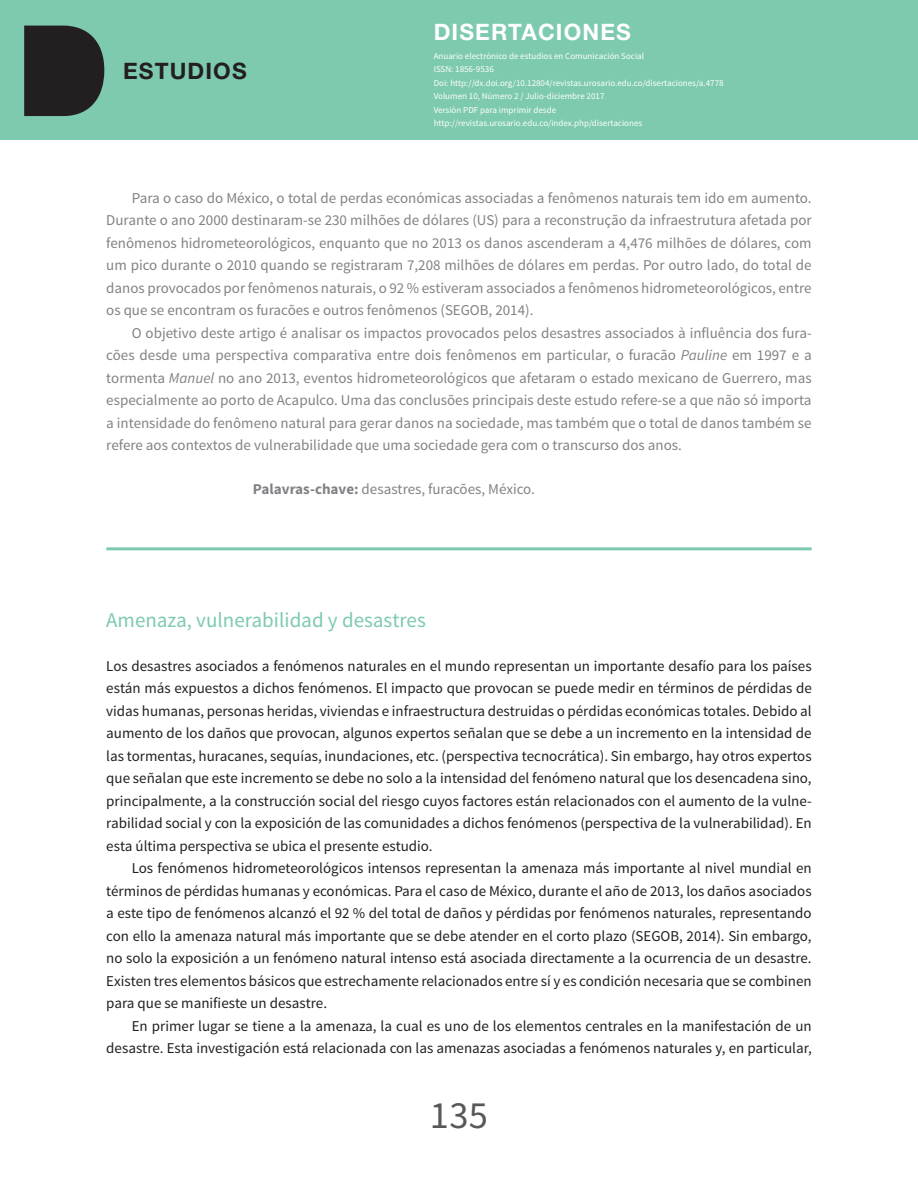
<style>
.page{position:relative;width:918px;height:1188px;background:#fff}
.page>*{position:absolute;margin:0;border:0;box-sizing:border-box;transform-origin:0 0}
.t1{font:38.4px "Source Sans Pro";color:#57585a}
.t2{font:700 22.65px "Helvetica Neue LT Std";letter-spacing:.05em;color:#fff}
.t3{font:700 22.65px "Helvetica Neue LT Std";letter-spacing:.05em;color:#231f20}
.t4{font:21px "Source Sans Pro";color:#7dcaae}
.t5{font:15px/22.5px "Source Sans Pro";color:#231f20;text-align:justify}
.t6{font:15px/22.5px "Source Sans Pro";color:#808285;text-align:justify}
.t7{font:9px/13.5px "Source Sans Pro";color:#fff}
.s1{font-style:inherit}
.s2{font-style:italic}
.s3{font-weight:700}
</style>
<div class="page">
<div style="left:0;top:0;width:918px;height:139px;background:#7dcaae"></div>
<svg style="left:24px;top:26px;width:80px;height:90px"></svg>
<hr style="left:106px;top:547px;width:706px;height:3px;background:#7dcaae">
<h2 class="t3" style="left:123px;top:57px;width:125px">ESTUDIOS</h2>
<h2 class="t2" style="left:434px;top:18px;width:182px">DISERTACIONES</h2>
<p class="t7" style="left:434px;top:49px;width:292px">Anuario electrónico de estudios en Comunicación Social<br><span class="s1">ISSN</span>: 1856-9536<br>Doi: http://dx.doi.org/10.12804/revistas.urosario.edu.co/disertaciones/a.4778<br>Volumen 10, Número 2 / Julio-diciembre 2017<br>Versión <span class="s1">PDF</span> para imprimir desde http://revistas.urosario.edu.co/index.php/disertaciones</p>
<p class="t6" style="left:106px;top:187px;width:707px;text-indent:26px">Para o caso do México, o total de perdas económicas associadas a fenômenos naturais tem ido em aumento.<br>Durante o ano 2000 destinaram-se 230 milhões de dólares (<span class="s1">US</span>) para a reconstrução da infraestrutura afetada por fenômenos hidrometeorológicos, enquanto que no 2013 os danos ascenderam a 4,476 milhões de dólares, com um pico durante o 2010 quando se registraram 7,208 milhões de dólares em perdas. Por outro lado, do total de danos provocados por fenômenos naturais, o 92 % estiveram associados a fenômenos hidrometeorológicos, entre os que se encontram os furacões e outros fenômenos (<span class="s1">SEGOB</span>, 2014).</p>
<p class="t6" style="left:106px;top:322px;width:707px;text-indent:26px">O objetivo deste artigo é analisar os impactos provocados pelos desastres associados à influência dos fura&shy;cões desde uma perspectiva comparativa entre dois fenômenos em particular, o furacão <span class="s2">Pauline</span> em 1997 e a tormenta <span class="s2">Manuel</span> no ano 2013, eventos hidrometeorológicos que afetaram o estado mexicano de Guerrero, mas especialmente ao porto de Acapulco. U ma das conclusões principais deste estudo refere-se a que não só importa a intensidade do fenômeno natural para gerar danos na sociedade, mas também que o total de danos também se refere aos contextos de vulnerabilidade que uma sociedade gera com o transcurso dos anos.</p>
<p class="t6" style="left:253px;top:478px;width:284px"><span class="s3">Palavras-chave:</span> desastres, furacões, México.</p>
<h3 class="t4" style="left:106px;top:607px;width:321px">Amenaza, vulnerabilidad y desastres</h3>
<p class="t5" style="left:106px;top:655px;width:707px">Los desastres asociados a fenómenos naturales en el mundo representan un importante desafío para los países están más expuestos a dichos fenómenos. El impacto que provocan se puede medir en términos de pérdidas de vidas humanas, personas heridas, viviendas e infraestructura destruidas o pérdidas económicas totales. Debido al aumento de los daños que provocan, algunos expertos señalan que se debe a un incremento en la intensidad de las tormentas, huracanes, sequías, inundaciones, etc. (perspectiva tecnocrática). Sin embargo, hay otros expertos que señalan que este incremento se debe no solo a la intensidad del fenómeno natural que los desencadena sino, principalmente, a la construcción social del riesgo cuyos factores están relacionados con el aumento de la vulne&shy;rabilidad social y con la exposición de las comunidades a dichos fenómenos (perspectiva de la vulnerabilidad). En esta última perspectiva se ubica el presente estudio.</p>
<p class="t5" style="left:106px;top:857px;width:707px;text-indent:26px">Los fenómenos hidrometeorológicos intensos representan la amenaza más importante al nivel mundial en términos de pérdidas humanas y económicas. Para el caso de México, durante el año de 2013, los daños asociados a este tipo de fenómenos alcanzó el 92 % del total de daños y pérdidas por fenómenos naturales, representando con ello la amenaza natural más importante que se debe atender en el corto plazo (<span class="s1">SEGOB</span>, 2014). Sin embargo, no solo la exposición a un fenómeno natural intenso está asociada directamente a la ocurrencia de un desastre.<br>Existen tres elementos básicos que estrechamente relacionados entre sí y es condición necesaria que se combinen para que se manifieste un desastre.</p>
<p class="t5" style="left:106px;top:1015px;width:707px;text-align:right">En primer lugar se tiene a la amenaza, la cual es uno de los elementos centrales en la manifestación de un desastre. Esta investigación está relacionada con las amenazas asociadas a fenómenos naturales y, en particular,</p>
<h1 class="t1" style="left:430px;top:1092px;width:60px">135</h1>
</div>
